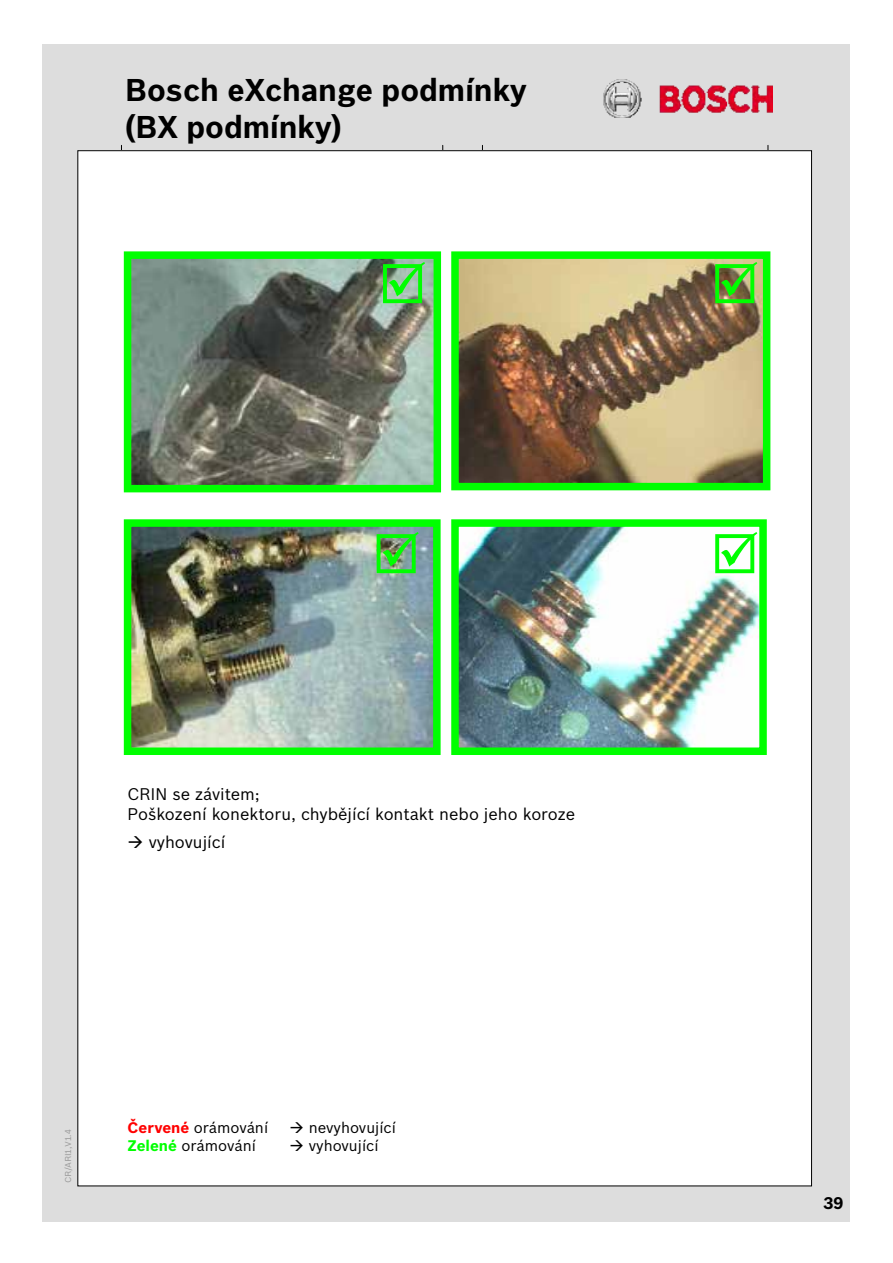
<style>
.page{position:relative;width:893px;height:1263px;background:#fff}
.page>*{position:absolute;margin:0;border:0;box-sizing:border-box;transform-origin:0 0}
.t1{font:700 30.75px/36.9px "Bosch Office Sans";color:#000}
.t2{font:16.5px/19.8px "Bosch Sans";color:#000}
.t3{font:700 16.5px "Bosch Sans";color:#000}
.t4{font:15px "Bosch Sans";color:#000}
.t5{font:8.4px "Bosch Office Sans";color:#9a9a9a}
.s1{font-weight:700;color:#f00}
.s2{font-weight:700;color:#0f0}
</style>
<div class="page">
<div style="left:43px;top:44px;width:807px;height:1177px;background:#ddd"></div>
<div style="left:78px;top:151px;width:733px;height:1035px;background:#fff"></div>
<img style="left:603px;top:80px;width:169px;height:38px">
<img style="left:133px;top:260px;width:299px;height:223px">
<div style="left:124px;top:251px;width:317px;height:241px;border:8px solid #0f0"></div>
<img style="left:460px;top:260px;width:301px;height:221px">
<div style="left:451px;top:251px;width:319px;height:239px;border:8px solid #0f0"></div>
<img style="left:133px;top:528px;width:299px;height:218px">
<div style="left:124px;top:519px;width:317px;height:236px;border:8px solid #0f0"></div>
<img style="left:460px;top:528px;width:298px;height:218px">
<div style="left:451px;top:519px;width:316px;height:236px;border:8px solid #0f0"></div>
<svg style="left:383px;top:261px;width:42px;height:42px;background:#9aafa3"></svg>
<svg style="left:715px;top:261px;width:42px;height:42px;background:#9f8762"></svg>
<svg style="left:377px;top:531px;width:42px;height:42px;background:#899892"></svg>
<svg style="left:715px;top:531px;width:42px;height:42px"></svg>
<h1 class="t1" style="left:125px;top:71px;width:404px">Bosch eXchange podmínky (BX podmínky)</h1>
<p class="t2" style="left:128px;top:784px;width:449px">CRIN se závitem;<br>Poškození konektoru, chybějící kontakt nebo jeho koroze</p>
<p class="t2" style="left:128px;top:832px;width:99px">→ vyhovující</p>
<p class="t5" style="left:63px;top:1182px;width:54px;rotate:-90deg">CR/ARI1,V1.4</p>
<p class="t4" style="left:128px;top:1118px;width:142px"><span class="s1">Červené</span> orámování</p>
<p class="t4" style="left:290px;top:1118px;width:108px">→ nevyhovující</p>
<p class="t4" style="left:128px;top:1136px;width:130px"><span class="s2">Zelené</span> orámování</p>
<p class="t4" style="left:290px;top:1136px;width:90px">→ vyhovující</p>
<p class="t3" style="left:823px;top:1193px;width:21px">39</p>
</div>
